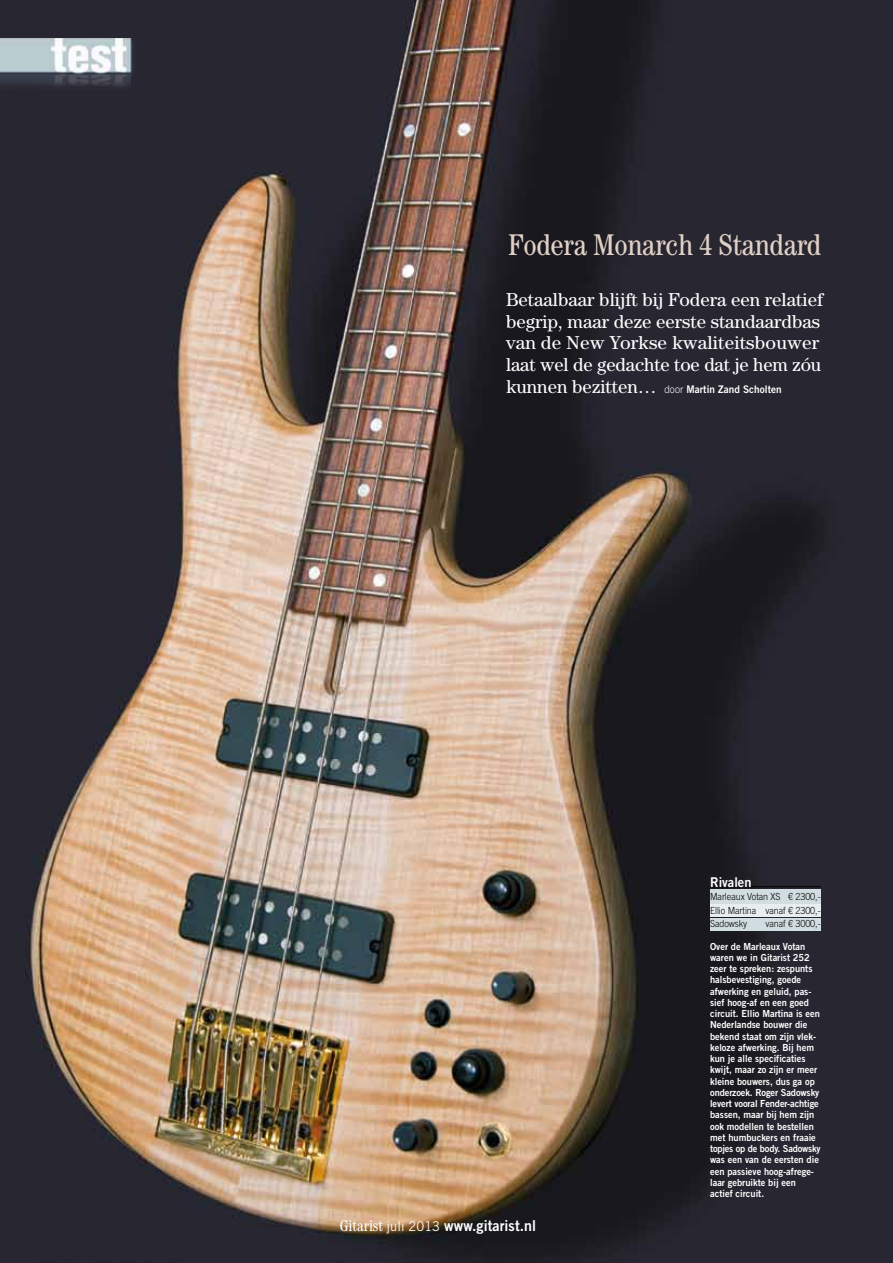
<style>
.page{position:relative;width:893px;height:1263px;background:#fff}
.page>*{position:absolute;margin:0;border:0;box-sizing:border-box;transform-origin:0 0}
.t1{font:condensed 30px "Century Std";letter-spacing:-.01em;color:#e0d0c5}
.t2{font:18.75px/21.8px "Century Std";color:#fff}
.t3{font:15px "Trade Gothic LT Std Bd 2";letter-spacing:.005em;color:#fff;scale:.95 1}
.t4{font:13.5px "Trade Gothic LT Std Bd 2";color:#fff;scale:.95 1}
.t5{font:10.5px "Trade Gothic LT Std Bd 2";letter-spacing:.005em;color:#fff;scale:.95 1}
.t6{font:9.75px/11.2px "Trade Gothic LT Std Bd 2";color:#fff;scale:.95 1}
.t7{font:300 9.75px/13.5px "Trade Gothic LT Std";letter-spacing:-.01em;color:#000;text-align:justify;scale:.93 1}
.s1{font-family:"Century Std";font-size:18.75px}
.s2{font-family:"Trade Gothic LT Std";font-weight:300}
.s3{font-family:"Century Std";font-stretch:condensed;font-size:15.75px}
.s4{font-family:"Trade Gothic LT Std";font-size:13.5px}
</style>
<div class="page">
<img style="left:0;top:0;width:893px;height:1263px">
<img style="left:0;top:38px;width:162px;height:51px">
<div style="left:710px;top:889px;width:111px;height:15px;background:#d1dde0"></div>
<div style="left:710px;top:904px;width:111px;height:13px;background:#e8edef"></div>
<div style="left:710px;top:918px;width:111px;height:13px;background:#d1dde0"></div>
<hr style="left:710px;top:886px;width:111px;height:1px;background:#000">
<h1 class="t1" style="left:508px;top:227px;width:315px">Fodera Monarch 4 Standard</h1>
<h2 class="t2" style="left:506px;top:288px;width:319px">Betaalbaar blijft bij Fodera een relatief begrip, maar deze eerste standaardbas van de New Yorkse kwaliteitsbouwer laat wel de gedachte toe dat je hem zóu</h2>
<p class="t5" style="left:506px;top:383px;width:292px"><span class="s1">kunnen bezitten…</span> <span class="s2">door</span> Martin Zand Scholten</p>
<h3 class="t3" style="left:340px;top:1216px;width:208px"><span class="s3">Gitarist</span> <span class="s4">juli 2013</span> www.gitarist.nl</h3>
<h3 class="t4" style="left:710px;top:873px;width:45px">Rivalen</h3>
<p class="t7" style="left:710px;top:890px;width:120px">Marleaux Votan XS € 2300,- Ellio Martina vanaf € 2300,- Sadowsky</p>
<p class="t7" style="left:765px;top:917px;width:61px">vanaf € 3000,-</p>
<p class="t6" style="left:710px;top:940px;width:118px">Over de Marleaux Votan waren we in Gitarist 252 zeer te spreken: zespunts halsbevestiging, goede afwerking en geluid, pas&shy;sief hoog-af en een goed circuit. Ellio Martina is een<br>Nederlandse bouwer die bekend staat om zijn vlek&shy;keloze afwerking. Bij hem kun je alle specificaties kwijt, maar zo zijn er meer kleine bouwers, dus ga op onderzoek. Roger Sadowsky levert vooral Fender-achtige bassen, maar bij hem zijn ook modellen te bestellen met humbuckers en fraaie topjes op de body. Sadowsky was een van de eersten die een passieve hoog-afrege&shy;laar gebruikte bij een actief circuit.</p>
</div>
